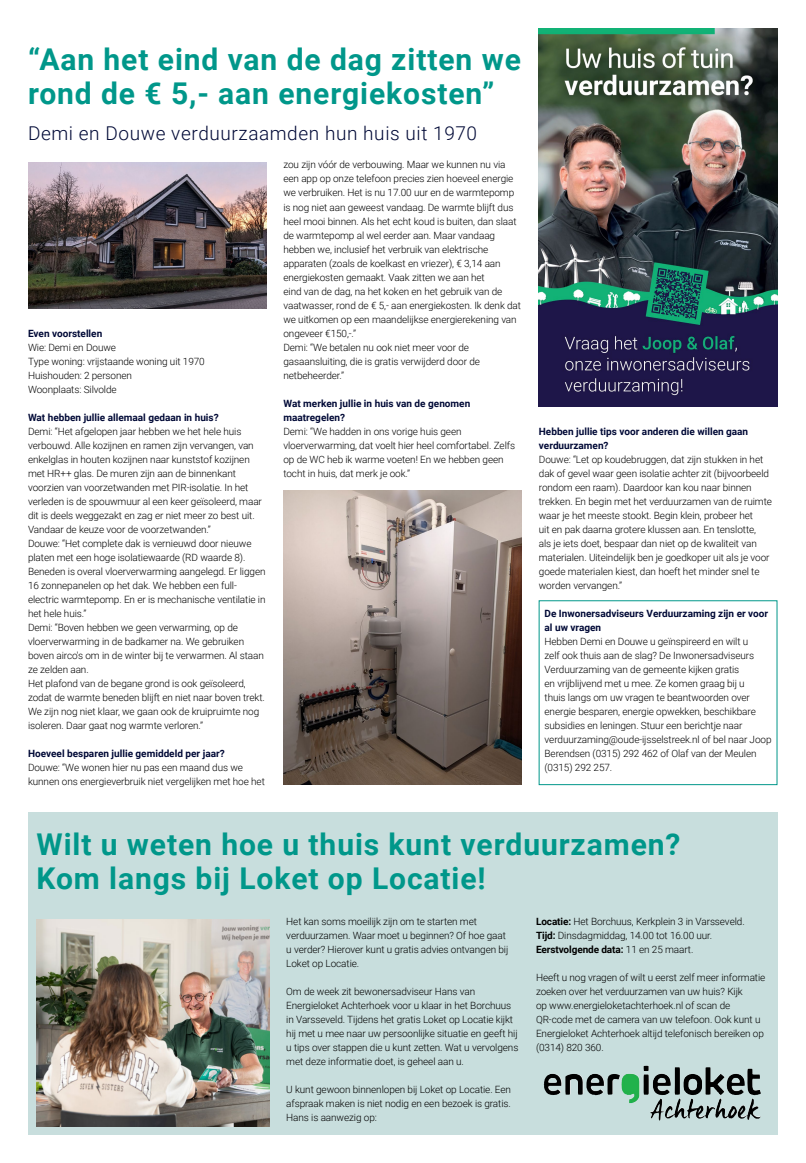
<style>
.page{position:relative;width:806px;height:1163px;background:#fff}
.page>*{position:absolute;margin:0;border:0;box-sizing:border-box;transform-origin:0 0}
.DP_artikelkop_groen{font:700 30px/34px "Roboto";letter-spacing:.03em;color:#00978a}
.DP_onderkop{font:300 19px "Roboto";letter-spacing:.03em;color:#000936}
.OIJ_platte_tekst{font:300 10px/14px "Roboto";letter-spacing:-.01em;color:#000}
.DP_tussenkopje{font:700 10px/14px "Roboto";color:#000936}
.OIJ_platte_tekst-2{font:700 10px "Roboto";letter-spacing:-.01em;color:#000}
.s1{font-weight:700}
.s2{font-weight:300}
</style>
<div class="page">
<img style="left:28px;top:163px;width:238px;height:145px">
<img style="left:283px;top:490px;width:238px;height:294px">
<img style="left:538px;top:29px;width:238px;height:377px">
<div style="left:28px;top:812px;width:748px;height:322px;background:#c8dedd"></div>
<img style="left:621px;top:1065px;width:139px;height:37px">
<img style="left:37px;top:919px;width:232px;height:207px">
<h2 class="DP_artikelkop_groen" style="left:28px;top:42px;width:494px">“Aan het eind van de dag zitten we rond de € 5,- aan energiekosten”</h2>
<p class="DP_onderkop" style="left:28px;top:120px;width:450px">Demi en Douwe verduurzaamden hun huis uit 1970</p>
<h2 class="DP_tussenkopje" style="left:28px;top:325px;width:76px">Even voorstellen</h2>
<p class="OIJ_platte_tekst" style="left:28px;top:339px;width:89px">Wie: Demi en Douwe</p>
<p class="OIJ_platte_tekst" style="left:28px;top:353px;width:178px">Type woning: vrijstaande woning uit 1970</p>
<p class="OIJ_platte_tekst" style="left:28px;top:367px;width:105px">Huishouden: 2 personen</p>
<p class="OIJ_platte_tekst" style="left:28px;top:381px;width:90px">Woonplaats: Silvolde</p>
<h2 class="DP_tussenkopje" style="left:28px;top:409px;width:192px">Wat hebben jullie allemaal gedaan in huis?</h2>
<p class="OIJ_platte_tekst" style="left:28px;top:423px;width:235px">Demi: “Het afgelopen jaar hebben we het hele huis verbouwd. Alle kozijnen en ramen zijn vervangen, van enkelglas in houten kozijnen naar kunststof kozijnen met HR++ glas. De muren zijn aan de binnenkant voorzien van voorzetwanden met PIR-isolatie. In het verleden is de spouwmuur al een keer geïsoleerd, maar dit is deels weggezakt en zag er niet meer zo best uit.<br>Vandaar de keuze voor de voorzetwanden.”</p>
<p class="OIJ_platte_tekst" style="left:28px;top:535px;width:239px">Douwe: “Het complete dak is vernieuwd door nieuwe platen met een hoge isolatiewaarde (RD waarde 8).<br>Beneden is overal vloerverwarming aangelegd. Er liggen 16 zonnepanelen op het dak. We hebben een full&shy;electric warmtepomp. En er is mechanische ventilatie in het hele huis.”</p>
<p class="OIJ_platte_tekst" style="left:28px;top:619px;width:237px">Demi: “Boven hebben we geen verwarming, op de vloerverwarming in de badkamer na. We gebruiken boven airco's om in de winter bij te verwarmen. Al staan ze zelden aan.</p>
<p class="OIJ_platte_tekst" style="left:28px;top:675px;width:238px">Het plafond van de begane grond is ook geïsoleerd, zodat de warmte beneden blijft en niet naar boven trekt.<br>We zijn nog niet klaar, we gaan ook de kruipruimte nog isoleren. Daar gaat nog warmte verloren.”</p>
<h2 class="DP_tussenkopje" style="left:28px;top:745px;width:198px">Hoeveel besparen jullie gemiddeld per jaar?</h2>
<p class="OIJ_platte_tekst" style="left:28px;top:759px;width:238px">Douwe: “We wonen hier nu pas een maand dus we kunnen ons energieverbruik niet vergelijken met hoe het</p>
<p class="OIJ_platte_tekst" style="left:283px;top:157px;width:239px">zou zijn vóór de verbouwing. Maar we kunnen nu via een app op onze telefoon precies zien hoeveel energie we verbruiken. Het is nu 17.00 uur en de warmtepomp is nog niet aan geweest vandaag. De warmte blijft dus heel mooi binnen. Als het echt koud is buiten, dan slaat de warmtepomp al wel eerder aan. Maar vandaag hebben we, inclusief het verbruik van elektrische apparaten (zoals de koelkast en vriezer), € 3,14 aan energiekosten gemaakt. Vaak zitten we aan het<br>eind van de dag, na het koken en het gebruik van de vaatwasser, rond de € 5,- aan energiekosten. Ik denk dat we uitkomen op een maandelijkse energierekening van ongeveer €150,-.”</p>
<p class="OIJ_platte_tekst" style="left:283px;top:339px;width:198px">Demi: “We betalen nu ook niet meer voor de gasaansluiting, die is gratis verwijderd door de netbeheerder.”</p>
<h2 class="DP_tussenkopje" style="left:283px;top:395px;width:188px">Wat merken jullie in huis van de genomen maatregelen?</h2>
<p class="OIJ_platte_tekst" style="left:283px;top:423px;width:233px">Demi: “We hadden in ons vorige huis geen vloerverwarming, dat voelt hier heel comfortabel. Zelfs op de WC heb ik warme voeten! En we hebben geen tocht in huis, dat merk je ook.”</p>
<h2 class="DP_tussenkopje" style="left:538px;top:423px;width:211px">Hebben jullie tips voor anderen die willen gaan verduurzamen?</h2>
<p class="OIJ_platte_tekst" style="left:538px;top:451px;width:234px">Douwe: “Let op koudebruggen, dat zijn stukken in het dak of gevel waar geen isolatie achter zit (bijvoorbeeld rondom een raam). Daardoor kan kou naar binnen trekken. En begin met het verduurzamen van de ruimte waar je het meeste stookt. Begin klein, probeer het<br>uit en pak daarna grotere klussen aan. En tenslotte,<br>als je iets doet, bespaar dan niet op de kwaliteit van materialen. Uiteindelijk ben je goedkoper uit als je voor goede materialen kiest, dan hoeft het minder snel te worden vervangen.”</p>
<h2 class="DP_tussenkopje" style="left:544px;top:605px;width:225px">De Inwonersadviseurs Verduurzaming zijn er voor al uw vragen</h2>
<p class="OIJ_platte_tekst" style="left:544px;top:633px;width:228px">Hebben Demi en Douwe u geïnspireerd en wilt u<br>zelf ook thuis aan de slag? De Inwonersadviseurs Verduurzaming van de gemeente kijken gratis<br>en vrijblijvend met u mee. Ze komen graag bij u<br>thuis langs om uw vragen te beantwoorden over energie besparen, energie opwekken, beschikbare subsidies en leningen. Stuur een berichtje naar verduurzaming@oude-ijsselstreek.nl of bel naar Joop Berendsen (0315) 292 462 of Olaf van der Meulen (0315) 292 257.</p>
<h2 class="DP_artikelkop_groen" style="left:37px;top:826px;width:645px">Wilt u weten hoe u thuis kunt verduurzamen?<br>Kom langs bij Loket op Locatie!</h2>
<p class="OIJ_platte_tekst" style="left:286px;top:913px;width:223px">Het kan soms moeilijk zijn om te starten met verduurzamen. Waar moet u beginnen? Of hoe gaat u verder? Hierover kunt u gratis advies ontvangen bij Loket op Locatie.</p>
<p class="OIJ_platte_tekst" style="left:286px;top:983px;width:233px">Om de week zit bewonersadviseur Hans van Energieloket Achterhoek voor u klaar in het Borchuus in Varsseveld. Tijdens het gratis Loket op Locatie kijkt hij met u mee naar uw persoonlijke situatie en geeft hij u tips over stappen die u kunt zetten. Wat u vervolgens met deze informatie doet, is geheel aan u.</p>
<p class="OIJ_platte_tekst" style="left:286px;top:1081px;width:226px;text-align:justify">U kunt gewoon binnenlopen bij Loket op Locatie. Een afspraak maken is niet nodig en een bezoek is gratis.<br>Hans is aanwezig op:</p>
<p class="OIJ_platte_tekst" style="left:535px;top:913px;width:210px"><span class="s1">Locatie:</span> Het Borchuus, Kerkplein 3 in Varsseveld.</p>
<p class="OIJ_platte_tekst" style="left:535px;top:927px;width:178px"><span class="s1">Tijd:</span> Dinsdagmiddag, 14.00 tot 16.00 uur.</p>
<p class="OIJ_platte_tekst-2" style="left:535px;top:942px;width:159px">Eerstvolgende data: <span class="s2">11 en 25 maart.</span></p>
<p class="OIJ_platte_tekst" style="left:535px;top:969px;width:231px">Heeft u nog vragen of wilt u eerst zelf meer informatie zoeken over het verduurzamen van uw huis? Kijk<br>op www.energieloketachterhoek.nl of scan de QR-code met de camera van uw telefoon. Ook kunt u Energieloket Achterhoek altijd telefonisch bereiken op (0314) 820 360.</p>
</div>
